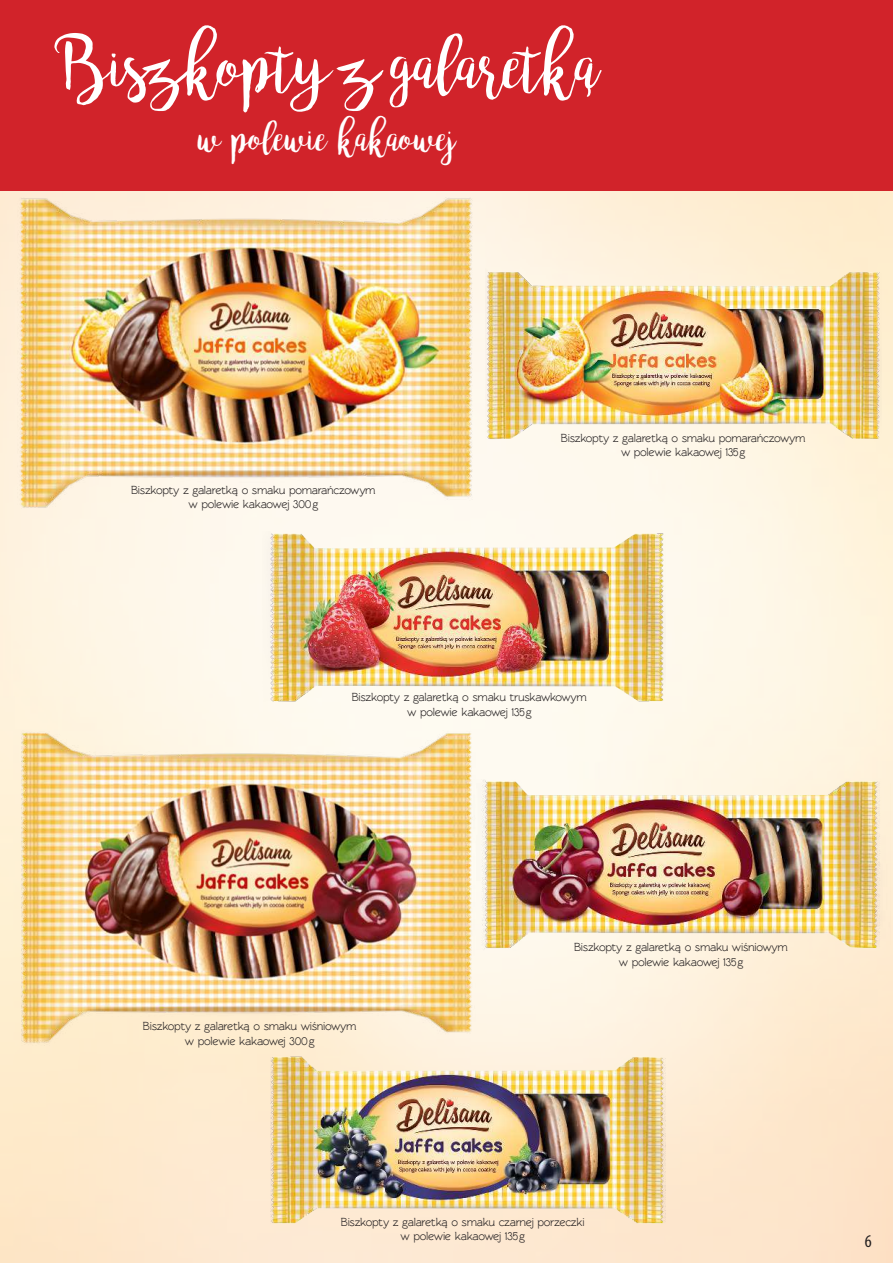
<style>
.page{position:relative;width:893px;height:1263px;background:#fff}
.page>*{position:absolute;margin:0;border:0;box-sizing:border-box;transform-origin:0 0}
.t1{font:67.5px "bromello";color:#fff}
.t2{font:37.5px "bromello";color:#fff}
.t3{font:condensed 18px "Myriad Pro";color:#231f20}
.t4{font:600 12px/14.4px "Rawengulk";letter-spacing:-.025em;color:#231f20;text-align:center}
</style>
<div class="page">
<img style="left:17px;top:730px;width:459px;height:316px">
<div style="left:0;top:0;width:893px;height:191px;background:#d1232a"></div>
<img style="left:471px;top:780px;width:419px;height:179px">
<img style="left:262px;top:532px;width:404px;height:172px">
<img style="left:270px;top:1053px;width:396px;height:184px">
<img style="left:17px;top:197px;width:459px;height:312px">
<img style="left:485px;top:269px;width:396px;height:172px">
<svg style="left:586px;top:87px;width:5px;height:10px"></svg>
<h1 class="t1" style="left:54px;top:25px;width:548px">Biszkopty z galaretka</h1>
<h2 class="t2" style="left:199px;top:116px;width:259px">w polewie kakaowej</h2>
<p class="t4" style="left:131px;top:483px;width:246px">Biszkopty z galaretką o smaku pomarańczowym w polewie kakaowej 300g</p>
<p class="t4" style="left:561px;top:430px;width:246px">Biszkopty z galaretką o smaku pomarańczowym w polewie kakaowej 135g</p>
<p class="t4" style="left:352px;top:690px;width:237px">Biszkopty z galaretką o smaku truskawkowym w polewie kakaowej 135g</p>
<p class="t4" style="left:143px;top:1019px;width:215px">Biszkopty z galaretką o smaku wiśniowym w polewie kakaowej 300g</p>
<p class="t4" style="left:574px;top:940px;width:215px">Biszkopty z galaretką o smaku wiśniowym w polewie kakaowej 135g</p>
<p class="t4" style="left:341px;top:1214px;width:245px">Biszkopty z galaretką o smaku czarnej porzeczki w polewie kakaowej 135g</p>
<h3 class="t3" style="left:865px;top:1232px;width:8px">6</h3>
</div>
